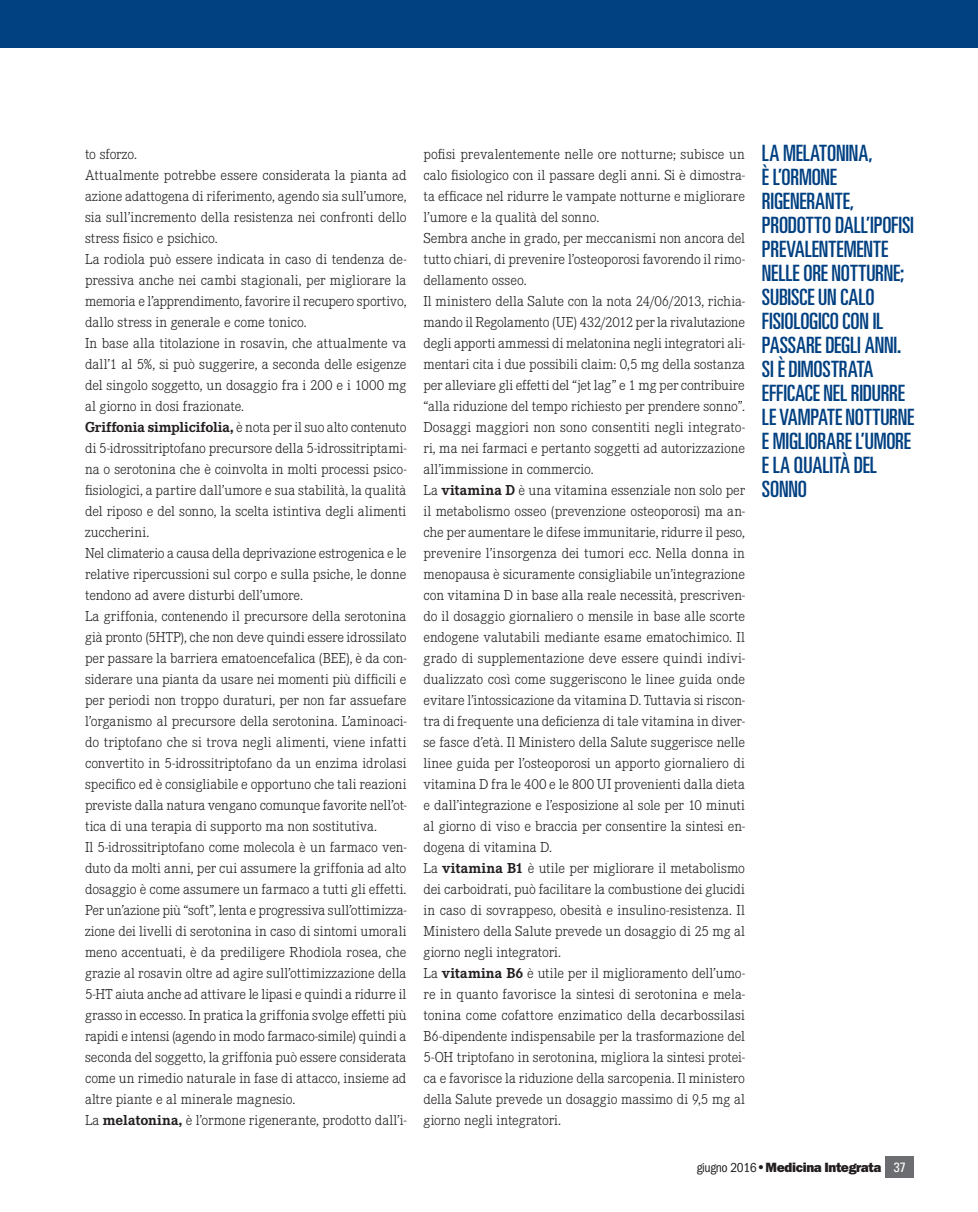
<style>
.page{position:relative;width:978px;height:1212px;background:#fff}
.page>*{position:absolute;margin:0;border:0;box-sizing:border-box;transform-origin:0 0}
.t1{font:ultra-condensed 22.5px/24px "Univers LT Std";letter-spacing:-.01em;color:#014081}
.t2{font:15px/21px "Corporate E Light";color:#231f20}
.t3{font:13.5px "ITC Franklin Gothic Std Hvy";letter-spacing:-.025em;color:#231f20}
.s1{font-family:"Corporate E Bold"}
.s2{font-family:"ITC Franklin Gothic Std";font-stretch:condensed}
.s3{font-family:"Univers LT Std";font-stretch:condensed}
.s4{font-family:"Univers LT Std";font-stretch:condensed;color:#fff}
</style>
<div class="page">
<div style="left:0;top:0;width:978px;height:48px;background:#014081"></div>
<div style="left:885px;top:1156px;width:29px;height:21px;background:#6c6d70"></div>
<p class="t2" style="left:85px;top:144px;width:323px">to sforzo.<br>Attualmente potrebbe essere considerata la pianta ad azione adattogena di riferimento, agendo sia sull’umore, sia sull’incremento della resistenza nei confronti dello stress fisico e psichico.<br>La rodiola può essere indicata in caso di tendenza de&shy;pressiva anche nei cambi stagionali, per migliorare la memoria e l’apprendimento, favorire il recupero sportivo, dallo stress in generale e come tonico.<br>In base alla titolazione in rosavin, che attualmente va dall’1 al 5%, si può suggerire, a seconda delle esigenze del singolo soggetto, un dosaggio fra i 200 e i 1000 mg al giorno in dosi frazionate.<br><span class="s1">Griffonia simplicifolia,</span> è nota per il suo alto contenuto di 5-idrossitriptofano precursore della 5-idrossitriptami&shy;na o serotonina che è coinvolta in molti processi psico&shy;fisiologici, a partire dall’umore e sua stabilità, la qualità del riposo e del sonno, la scelta istintiva degli alimenti zuccherini.<br>Nel climaterio a causa della deprivazione estrogenica e le relative ripercussioni sul corpo e sulla psiche, le donne tendono ad avere disturbi dell’umore.<br>La griffonia, contenendo il precursore della serotonina già pronto (5HTP), che non deve quindi essere idrossilato per passare la barriera ematoencefalica (BEE), è da con&shy;siderare una pianta da usare nei momenti più difficili e per periodi non troppo duraturi, per non far assuefare l’organismo al precursore della serotonina. L’aminoaci&shy;do triptofano che si trova negli alimenti, viene infatti convertito in 5-idrossitriptofano da un enzima idrolasi specifico ed è consigliabile e opportuno che tali reazioni previste dalla natura vengano comunque favorite nell’ot&shy;tica di una terapia di supporto ma non sostitutiva.<br>Il 5-idrossitriptofano come molecola è un farmaco ven&shy;duto da molti anni, per cui assumere la griffonia ad alto dosaggio è come assumere un farmaco a tutti gli effetti.<br>Per un’azione più “soft”, lenta e progressiva sull’ottimizza&shy;zione dei livelli di serotonina in caso di sintomi umorali meno accentuati, è da prediligere Rhodiola rosea, che grazie al rosavin oltre ad agire sull’ottimizzazione della 5-HT aiuta anche ad attivare le lipasi e quindi a ridurre il grasso in eccesso. In pratica la griffonia svolge effetti più rapidi e intensi (agendo in modo farmaco-simile) quindi a seconda del soggetto, la griffonia può essere considerata come un rimedio naturale in fase di attacco, insieme ad altre piante e al minerale magnesio.<br>La <span class="s1">melatonina,</span> è l’ormone rigenerante, prodotto dall’i-</p>
<p class="t1" style="left:762px;top:141px;width:154px">LA MELATONINA,<br>È L’ORMONE<br>RIGENERANTE,<br>PRODOTTO DALL’IPOFISI<br>PREVALENTEMENTE<br>NELLE ORE NOTTURNE;<br>SUBISCE UN CALO<br>FISIOLOGICO CON IL<br>PASSARE DEGLI ANNI.<br>SI È DIMOSTRATA<br>EFFICACE NEL RIDURRE<br>LE VAMPATE NOTTURNE<br>E MIGLIORARE L’UMORE<br>E LA QUALITÀ DEL<br>SONNO</p>
<p class="t2" style="left:423px;top:144px;width:323px">pofisi prevalentemente nelle ore notturne; subisce un calo fisiologico con il passare degli anni. Si è dimostra&shy;ta efficace nel ridurre le vampate notturne e migliorare l’umore e la qualità del sonno.<br>Sembra anche in grado, per meccanismi non ancora del tutto chiari, di prevenire l’osteoporosi favorendo il rimo&shy;dellamento osseo.<br>Il ministero della Salute con la nota 24/06/2013, richia&shy;mando il Regolamento (UE) 432/2012 per la rivalutazione degli apporti ammessi di melatonina negli integratori ali&shy;mentari cita i due possibili claim: 0,5 mg della sostanza per alleviare gli effetti del “jet lag” e 1 mg per contribuire “alla riduzione del tempo richiesto per prendere sonno”.<br>Dosaggi maggiori non sono consentiti negli integrato&shy;ri, ma nei farmaci e pertanto soggetti ad autorizzazione all’immissione in commercio.<br>La <span class="s1">vitamina D</span> è una vitamina essenziale non solo per il metabolismo osseo (prevenzione osteoporosi) ma an&shy;che per aumentare le difese immunitarie, ridurre il peso, prevenire l’insorgenza dei tumori ecc. Nella donna in menopausa è sicuramente consigliabile un’integrazione con vitamina D in base alla reale necessità, prescriven&shy;do il dosaggio giornaliero o mensile in base alle scorte endogene valutabili mediante esame ematochimico. Il grado di supplementazione deve essere quindi indivi&shy;dualizzato così come suggeriscono le linee guida onde evitare l’intossicazione da vitamina D. Tuttavia si riscon&shy;tra di frequente una deficienza di tale vitamina in diver&shy;se fasce d’età. Il Ministero della Salute suggerisce nelle linee guida per l’osteoporosi un apporto giornaliero di vitamina D fra le 400 e le 800 UI provenienti dalla dieta e dall’integrazione e l’esposizione al sole per 10 minuti al giorno di viso e braccia per consentire la sintesi en&shy;dogena di vitamina D.<br>La <span class="s1">vitamina B1</span> è utile per migliorare il metabolismo dei carboidrati, può facilitare la combustione dei glucidi in caso di sovrappeso, obesità e insulino-resistenza. Il Ministero della Salute prevede un dosaggio di 25 mg al giorno negli integratori.<br>La <span class="s1">vitamina B6</span> è utile per il miglioramento dell’umo&shy;re in quanto favorisce la sintesi di serotonina e mela&shy;tonina come cofattore enzimatico della decarbossilasi B6-dipendente indispensabile per la trasformazione del 5-OH triptofano in serotonina, migliora la sintesi protei&shy;ca e favorisce la riduzione della sarcopenia. Il ministero della Salute prevede un dosaggio massimo di 9,5 mg al giorno negli integratori.</p>
<p class="t3" style="left:697px;top:1159px;width:210px"><span class="s2">giugno 2016</span> <span class="s3">•</span> Medicina Integrata <span class="s4">37</span></p>
</div>
